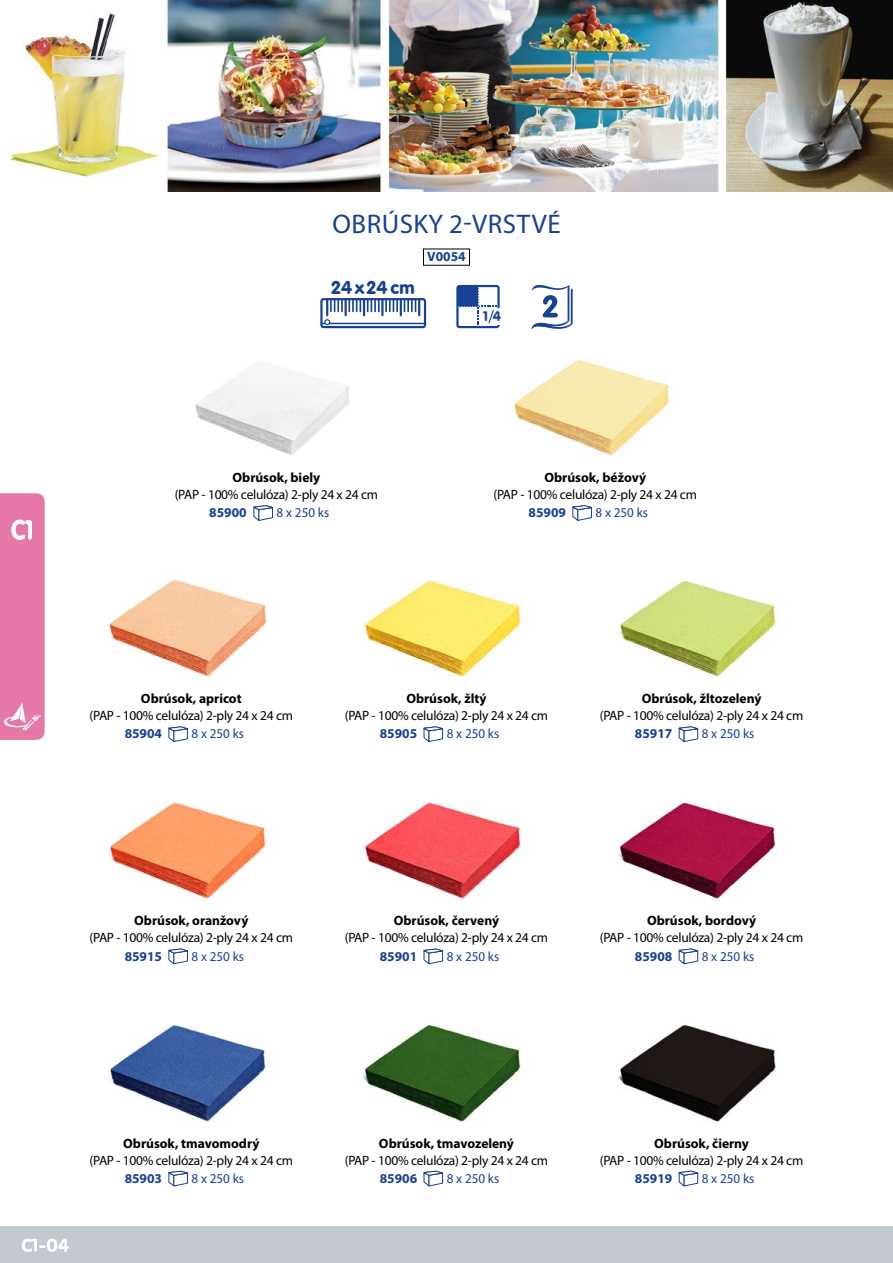
<style>
.page{position:relative;width:893px;height:1263px;background:#fff}
.page>*{position:absolute;margin:0;border:0;box-sizing:border-box;transform-origin:0 0}
.t1{font:27px "Myriad Pro";letter-spacing:.02em;color:#164194}
.t2{font:18px "VAG Rounded BT";letter-spacing:.08em;color:#164194}
.t3{font:13.5px "Myriad Pro";letter-spacing:-.02em;color:#000}
.t4{font:700 13.5px "Myriad Pro";color:#000}
.t5{font:13.5px "Myriad Pro";color:#164194}
.t6{font:700 13.5px "Myriad Pro";color:#164194}
.t7{font:13.5px "VAG Rounded BT";color:#164194}
</style>
<div class="page">
<div style="left:0;top:1226px;width:893px;height:37px;background:#c4c8cf"></div>
<img style="left:10px;top:0;width:883px;height:191px">
<svg style="left:168px;top:726px;width:20px;height:16px"></svg>
<img style="left:109px;top:579px;width:158px;height:98px">
<svg style="left:168px;top:948px;width:20px;height:17px"></svg>
<img style="left:109px;top:802px;width:157px;height:97px">
<svg style="left:168px;top:1170px;width:20px;height:17px"></svg>
<img style="left:109px;top:1025px;width:158px;height:97px">
<img style="left:364px;top:580px;width:157px;height:97px">
<svg style="left:423px;top:726px;width:21px;height:16px"></svg>
<img style="left:195px;top:328px;width:192px;height:127px">
<svg style="left:253px;top:505px;width:20px;height:16px"></svg>
<img style="left:364px;top:803px;width:157px;height:96px">
<svg style="left:423px;top:948px;width:21px;height:17px"></svg>
<img style="left:363px;top:1024px;width:158px;height:98px">
<svg style="left:423px;top:1170px;width:21px;height:17px"></svg>
<img style="left:619px;top:580px;width:157px;height:97px">
<svg style="left:678px;top:726px;width:21px;height:16px"></svg>
<img style="left:489px;top:328px;width:181px;height:128px">
<svg style="left:572px;top:505px;width:20px;height:16px"></svg>
<img style="left:618px;top:802px;width:158px;height:97px">
<svg style="left:678px;top:948px;width:21px;height:17px"></svg>
<img style="left:618px;top:1024px;width:158px;height:98px">
<svg style="left:678px;top:1170px;width:21px;height:17px"></svg>
<svg style="left:320px;top:298px;width:106px;height:30px"></svg>
<svg style="left:456px;top:285px;width:44px;height:43px"></svg>
<svg style="left:531px;top:284px;width:42px;height:46px"></svg>
<svg style="left:22px;top:1238px;width:47px;height:14px"></svg>
<svg style="left:0;top:493px;width:45px;height:247px;background:#e77ead"></svg>
<h1 class="t1" style="left:332px;top:207px;width:230px">OBRÚSKY 2-VRSTVÉ</h1>
<h2 class="t2" style="left:332px;top:276px;width:85px">24x24cm</h2>
<p class="t6" style="left:427px;top:248px;width:40px">V0054</p>
<p class="t7" style="left:484px;top:308px;width:19px">1 4</p>
<p class="t4" style="left:233px;top:469px;width:89px">Obrúsok, biely</p>
<p class="t6" style="left:209px;top:504px;width:39px">85900</p>
<p class="t5" style="left:277px;top:504px;width:54px">8 x 250 ks</p>
<p class="t3" style="left:175px;top:486px;width:205px">(PAP - 100% celulóza) 2-ply 24 x 24 cm</p>
<p class="t4" style="left:544px;top:469px;width:103px">Obrúsok, béžový</p>
<p class="t6" style="left:529px;top:504px;width:39px">85909</p>
<p class="t5" style="left:595px;top:504px;width:54px">8 x 250 ks</p>
<p class="t3" style="left:494px;top:486px;width:205px">(PAP - 100% celulóza) 2-ply 24 x 24 cm</p>
<p class="t4" style="left:141px;top:690px;width:102px">Obrúsok, apricot</p>
<p class="t3" style="left:90px;top:707px;width:205px">(PAP - 100% celulóza) 2-ply 24 x 24 cm</p>
<p class="t6" style="left:125px;top:725px;width:39px">85904</p>
<p class="t5" style="left:192px;top:725px;width:54px">8 x 250 ks</p>
<p class="t4" style="left:406px;top:690px;width:82px">Obrúsok, žltý</p>
<p class="t6" style="left:380px;top:725px;width:39px">85905</p>
<p class="t5" style="left:447px;top:725px;width:54px">8 x 250 ks</p>
<p class="t3" style="left:345px;top:707px;width:205px">(PAP - 100% celulóza) 2-ply 24 x 24 cm</p>
<p class="t4" style="left:642px;top:690px;width:121px">Obrúsok, žltozelený</p>
<p class="t6" style="left:635px;top:725px;width:39px">85917</p>
<p class="t5" style="left:702px;top:725px;width:54px">8 x 250 ks</p>
<p class="t3" style="left:600px;top:707px;width:205px">(PAP - 100% celulóza) 2-ply 24 x 24 cm</p>
<p class="t4" style="left:134px;top:912px;width:116px">Obrúsok, oranžový</p>
<p class="t3" style="left:90px;top:930px;width:205px">(PAP - 100% celulóza) 2-ply 24 x 24 cm</p>
<p class="t6" style="left:125px;top:947px;width:39px">85915</p>
<p class="t5" style="left:192px;top:948px;width:54px">8 x 250 ks</p>
<p class="t4" style="left:394px;top:912px;width:107px">Obrúsok, červený</p>
<p class="t6" style="left:380px;top:947px;width:39px">85901</p>
<p class="t5" style="left:447px;top:948px;width:54px">8 x 250 ks</p>
<p class="t3" style="left:345px;top:930px;width:205px">(PAP - 100% celulóza) 2-ply 24 x 24 cm</p>
<p class="t4" style="left:647px;top:912px;width:111px">Obrúsok, bordový</p>
<p class="t6" style="left:635px;top:947px;width:39px">85908</p>
<p class="t5" style="left:702px;top:948px;width:54px">8 x 250 ks</p>
<p class="t3" style="left:600px;top:930px;width:205px">(PAP - 100% celulóza) 2-ply 24 x 24 cm</p>
<p class="t4" style="left:123px;top:1134px;width:138px">Obrúsok, tmavomodrý</p>
<p class="t3" style="left:90px;top:1152px;width:205px">(PAP - 100% celulóza) 2-ply 24 x 24 cm</p>
<p class="t6" style="left:125px;top:1169px;width:39px">85903</p>
<p class="t5" style="left:192px;top:1170px;width:54px">8 x 250 ks</p>
<p class="t4" style="left:379px;top:1134px;width:137px">Obrúsok, tmavozelený</p>
<p class="t6" style="left:380px;top:1169px;width:39px">85906</p>
<p class="t5" style="left:447px;top:1170px;width:54px">8 x 250 ks</p>
<p class="t3" style="left:345px;top:1152px;width:205px">(PAP - 100% celulóza) 2-ply 24 x 24 cm</p>
<p class="t4" style="left:654px;top:1134px;width:96px">Obrúsok, čierny</p>
<p class="t6" style="left:635px;top:1169px;width:39px">85919</p>
<p class="t5" style="left:702px;top:1170px;width:54px">8 x 250 ks</p>
<p class="t3" style="left:600px;top:1152px;width:205px">(PAP - 100% celulóza) 2-ply 24 x 24 cm</p>
</div>
